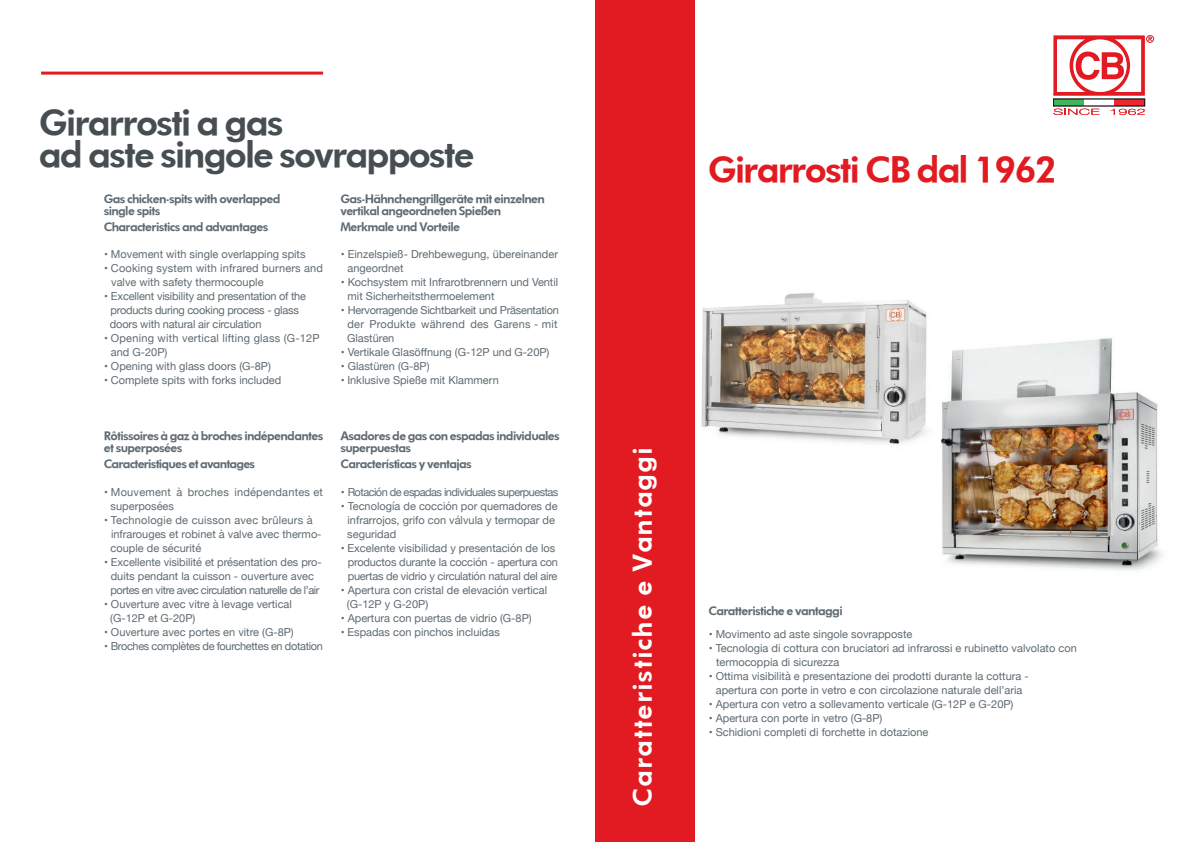
<style>
.page{position:relative;width:1191px;height:842px;background:#fff}
.page>*{position:absolute;margin:0;border:0;box-sizing:border-box;transform-origin:0 0}
.t1{font:800 36px/32px "Volkswagen";color:#474e52}
.t2{font:800 36px "Volkswagen";color:#e21a21}
.t3{font:800 26px "Volkswagen";letter-spacing:.1em;color:#fff}
.t4{font:800 12px/12px "Volkswagen";color:#5e6a71}
.t5{font:11px/14px "Helvetica Neue";color:#5e6a71}
.t6{font:11px/14px "Helvetica Neue";letter-spacing:.02em;color:#5e6a71}
.t7{font:11px/14px "Helvetica Neue";letter-spacing:-.025em;color:#5e6a71}
.t8{font:11px "Helvetica Neue";letter-spacing:-.05em;color:#5e6a71}
.t9{font:11px "Helvetica Neue";letter-spacing:-.03em;color:#5e6a71}
</style>
<div class="page">
<hr style="left:41px;top:72px;width:282px;height:3px;background:#e21a21">
<div style="left:1053px;top:99px;width:30px;height:7px;background:#41b759"></div>
<div style="left:1114px;top:99px;width:30px;height:7px;background:#e9282f"></div>
<svg style="left:1053px;top:109px;width:46px;height:6px"></svg>
<svg style="left:1110px;top:109px;width:34px;height:6px"></svg>
<svg style="left:1053px;top:35px;width:100px;height:60px"></svg>
<div style="left:595px;top:0;width:99px;height:842px;background:#e21a21"></div>
<img style="left:942px;top:338px;width:220px;height:232px">
<img style="left:694px;top:276px;width:264px;height:191px">
<h1 class="t1" style="left:40px;top:105px;width:435px">Girarrosti a gas<br>ad aste singole sovrapposte</h1>
<p class="t4" style="left:104px;top:192px;width:178px">Gas chicken-spits with overlapped single spits</p>
<p class="t4" style="left:104px;top:220px;width:165px">Characteristics and advantages</p>
<p class="t5" style="left:104px;top:247px;width:203px">• Movement with single overlapping spits</p>
<p class="t5" style="left:111px;top:261px;width:213px;text-indent:-7px">• Cooking system with infrared burners and valve with safety thermocouple</p>
<p class="t5" style="left:110px;top:289px;width:198px;text-indent:-6px">• Excellent visibility and presentation of the products during cooking process - glass doors with natural air circulation</p>
<p class="t6" style="left:111px;top:331px;width:210px;text-indent:-7px">• Opening with vertical lifting glass (G-12P and G-20P)</p>
<p class="t5" style="left:104px;top:359px;width:168px">• Opening with glass doors (G-8P)</p>
<p class="t5" style="left:104px;top:373px;width:179px">• Complete spits with forks included</p>
<p class="t4" style="left:341px;top:192px;width:205px">Gas-Hähnchengrillgeräte mit einzelnen vertikal angeordneten Spießen</p>
<p class="t4" style="left:341px;top:220px;width:120px">Merkmale und Vorteile</p>
<p class="t5" style="left:347px;top:247px;width:212px;text-indent:-7px">• Einzelspieß- Drehbewegung, übereinander angeordnet</p>
<p class="t5" style="left:347px;top:275px;width:212px;text-indent:-7px">• Kochsystem mit Infrarotbrennern und Ventil mit Sicherheitsthermoelement</p>
<p class="t7" style="left:347px;top:303px;width:213px;text-indent:-6px">• Hervorragende Sichtbarkeit und Präsentation der Produkte während des Garens - mit<br>Glastüren</p>
<p class="t5" style="left:341px;top:345px;width:210px">• Vertikale Glasöffnung (G-12P und G-20P)</p>
<p class="t5" style="left:341px;top:359px;width:90px">• Glastüren (G-8P)</p>
<p class="t5" style="left:341px;top:373px;width:159px">• Inklusive Spieße mit Klammern</p>
<p class="t4" style="left:104px;top:429px;width:220px">Rôtissoires à gaz à broches indépendantes et superposées</p>
<p class="t4" style="left:104px;top:457px;width:152px">Caracteristiques et avantages</p>
<p class="t6" style="left:111px;top:485px;width:214px;text-indent:-7px">• Mouvement à broches indépendantes et superposées</p>
<p class="t5" style="left:111px;top:513px;width:212px;text-indent:-7px">• Technologie de cuisson avec brûleurs à infrarouges et robinet à valve avec thermo&shy;couple de sécurité</p>
<p class="t5" style="left:104px;top:555px;width:219px;text-align:center">• Excellente visibilité et présentation des pro&shy;duits pendant la cuisson - ouverture avec portes en vitre avec circulation naturelle de l’air</p>
<p class="t5" style="left:110px;top:597px;width:183px;text-indent:-6px">• Ouverture avec vitre à levage vertical (G-12P et G-20P)</p>
<p class="t5" style="left:104px;top:625px;width:191px">• Ouverture avec portes en vitre (G-8P)</p>
<p class="t9" style="left:104px;top:638px;width:220px">• Broches complètes de fourchettes en dotation</p>
<p class="t4" style="left:341px;top:429px;width:220px">Asadores de gas con espadas individuales superpuestas</p>
<p class="t4" style="left:341px;top:457px;width:132px">Características y ventajas</p>
<p class="t8" style="left:341px;top:484px;width:219px">• Rotación de espadas individuales superpuestas</p>
<p class="t5" style="left:347px;top:499px;width:212px;text-indent:-7px">• Tecnología de cocción por quemadores de infrarrojos, grifo con válvula y termopar de seguridad</p>
<p class="t5" style="left:348px;top:541px;width:212px;text-indent:-7px">• Excelente visibilidad y presentación de los productos durante la cocción - apertura con puertas de vidrio y circulatión natural del aire</p>
<p class="t5" style="left:347px;top:583px;width:202px;text-indent:-6px">• Apertura con cristal de elevación vertical (G-12P y G-20P)</p>
<p class="t5" style="left:341px;top:611px;width:192px">• Apertura con puertas de vidrio (G-8P)</p>
<p class="t5" style="left:341px;top:625px;width:161px">• Espadas con pinchos incluidas</p>
<h1 class="t2" style="left:709px;top:147px;width:348px">Girarrosti CB dal 1962</h1>
<h2 class="t3" style="left:626px;top:806px;width:359px;rotate:-90deg">Caratteristiche e Vantaggi</h2>
<p class="t4" style="left:709px;top:604px;width:135px">Caratteristiche e vantaggi</p>
<p class="t5" style="left:709px;top:627px;width:205px">• Movimento ad aste singole sovrapposte</p>
<p class="t5" style="left:716px;top:641px;width:362px;text-indent:-7px">• Tecnologia di cottura con bruciatori ad infrarossi e rubinetto valvolato con termocoppia di sicurezza</p>
<p class="t5" style="left:709px;top:669px;width:321px;text-align:center">• Ottima visibilità e presentazione dei prodotti durante la cottura - apertura con porte in vetro e con circolazione naturale dell’aria</p>
<p class="t5" style="left:709px;top:697px;width:306px">• Apertura con vetro a sollevamento verticale (G-12P e G-20P)</p>
<p class="t5" style="left:709px;top:711px;width:175px">• Apertura con porte in vetro (G-8P)</p>
<p class="t5" style="left:709px;top:725px;width:221px">• Schidioni completi di forchette in dotazione</p>
</div>
